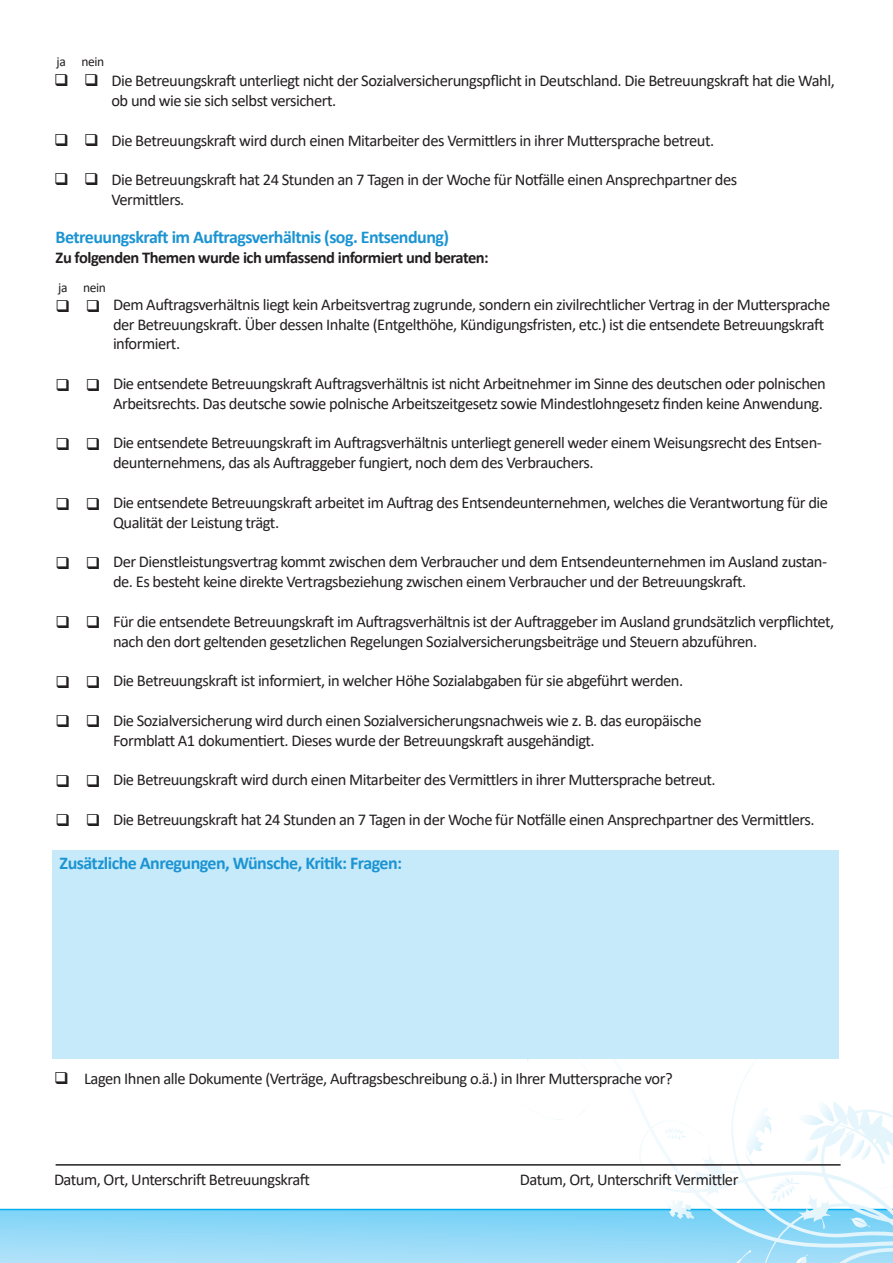
<style>
.page{position:relative;width:893px;height:1263px;background:#fff}
.page>*{position:absolute;margin:0;border:0;box-sizing:border-box;transform-origin:0 0}
.t1{font:700 18px "Calibri";letter-spacing:-.03em;color:#1c94d2}
.t2{font:16.5px/19.8px "Calibri";letter-spacing:-.03em;color:#231f20}
.t3{font:700 16.5px "Calibri";letter-spacing:-.03em;color:#231f20}
.t4{font:13.5px "Calibri";letter-spacing:-.03em;color:#231f20}
</style>
<div class="page">
<svg style="left:0;top:1209px;width:506px;height:54px;background:#91d8f7"></svg>
<svg style="left:506px;top:1058px;width:387px;height:205px"></svg>
<svg style="left:802px;top:1144px;width:16px;height:20px"></svg>
<svg style="left:663px;top:1198px;width:32px;height:22px"></svg>
<svg style="left:848px;top:1218px;width:22px;height:11px"></svg>
<svg style="left:796px;top:1254px;width:12px;height:9px"></svg>
<svg style="left:768px;top:1175px;width:32px;height:27px"></svg>
<svg style="left:662px;top:1122px;width:49px;height:37px"></svg>
<svg style="left:736px;top:1249px;width:15px;height:14px"></svg>
<svg style="left:743px;top:1107px;width:30px;height:57px"></svg>
<hr style="left:56px;top:1164px;width:785px;height:1px;background:#231f20">
<div style="left:52px;top:850px;width:787px;height:208px;background:#c6eafa"></div>
<p class="t4" style="left:57px;top:53px;width:49px">ja nein</p>
<p class="t2" style="left:111px;top:70px;width:725px">Die Betreuungskraft unterliegt nicht der Sozialversicherungspflicht in Deutschland. Die Betreuungskraft hat die Wahl, ob und wie sie sich selbst versichert.</p>
<p class="t2" style="left:111px;top:130px;width:604px">Die Betreuungskraft wird durch einen Mitarbeiter des Vermittlers in ihrer Muttersprache betreut.</p>
<p class="t2" style="left:111px;top:169px;width:627px">Die Betreuungskraft hat 24 Stunden an 7 Tagen in der Woche für Notfälle einen Ansprechpartner des<br>Vermittlers.</p>
<p class="t1" style="left:56px;top:224px;width:395px">Betreuungskraft im Auftragsverhältnis (sog. Entsendung)</p>
<p class="t3" style="left:56px;top:246px;width:435px">Zu folgenden Themen wurde ich umfassend informiert und beraten:</p>
<p class="t4" style="left:58px;top:278px;width:49px">ja nein</p>
<p class="t2" style="left:113px;top:294px;width:719px">Dem Auftragsverhältnis liegt kein Arbeitsvertrag zugrunde, sondern ein zivilrechtlicher Vertrag in der Muttersprache der Betreuungskraft. Über dessen Inhalte (Entgelthöhe, Kündigungsfristen, etc.) ist die entsendete Betreuungskraft informiert.</p>
<p class="t2" style="left:113px;top:373px;width:714px">Die entsendete Betreuungskraft Auftragsverhältnis ist nicht Arbeitnehmer im Sinne des deutschen oder polnischen<br>Arbeitsrechts. Das deutsche sowie polnische Arbeitszeitgesetz sowie Mindestlohngesetz finden keine Anwendung.</p>
<p class="t2" style="left:113px;top:433px;width:710px">Die entsendete Betreuungskraft im Auftragsverhältnis unterliegt generell weder einem Weisungsrecht des Entsen&shy;deunternehmens, das als Auftraggeber fungiert, noch dem des Verbrauchers.</p>
<p class="t2" style="left:113px;top:492px;width:716px">Die entsendete Betreuungskraft arbeitet im Auftrag des Entsendeunternehmen, welches die Verantwortung für die<br>Qualität der Leistung trägt.</p>
<p class="t2" style="left:113px;top:551px;width:715px">Der Dienstleistungsvertrag kommt zwischen dem Verbraucher und dem Entsendeunternehmen im Ausland zustan&shy;de. Es besteht keine direkte Vertragsbeziehung zwischen einem Verbraucher und der Betreuungskraft.</p>
<p class="t2" style="left:113px;top:611px;width:723px">Für die entsendete Betreuungskraft im Auftragsverhältnis ist der Auftraggeber im Ausland grundsätzlich verpflichtet, nach den dort geltenden gesetzlichen Regelungen Sozialversicherungsbeiträge und Steuern abzuführen.</p>
<p class="t2" style="left:113px;top:670px;width:572px">Die Betreuungskraft ist informiert, in welcher Höhe Sozialabgaben für sie abgeführt werden.</p>
<p class="t2" style="left:113px;top:710px;width:590px">Die Sozialversicherung wird durch einen Sozialversicherungsnachweis wie z. B. das europäische<br>Formblatt A1 dokumentiert. Dieses wurde der Betreuungskraft ausgehändigt.</p>
<p class="t2" style="left:113px;top:769px;width:604px">Die Betreuungskraft wird durch einen Mitarbeiter des Vermittlers in ihrer Muttersprache betreut.</p>
<p class="t2" style="left:113px;top:809px;width:703px">Die Betreuungskraft hat 24 Stunden an 7 Tagen in der Woche für Notfälle einen Ansprechpartner des Vermittlers.</p>
<p class="t1" style="left:60px;top:850px;width:344px">Zusätzliche Anregungen, Wünsche, Kritik: Fragen:</p>
<p class="t2" style="left:54px;top:1068px;width:620px">❑ Lagen Ihnen alle Dokumente (Verträge, Auftragsbeschreibung o.ä.) in Ihrer Muttersprache vor?</p>
<p class="t2" style="left:54px;top:1169px;width:258px">Datum, Ort, Unterschrift Betreuungskraft</p>
<p class="t2" style="left:520px;top:1169px;width:220px">Datum, Ort, Unterschrift Vermittler</p>
</div>
